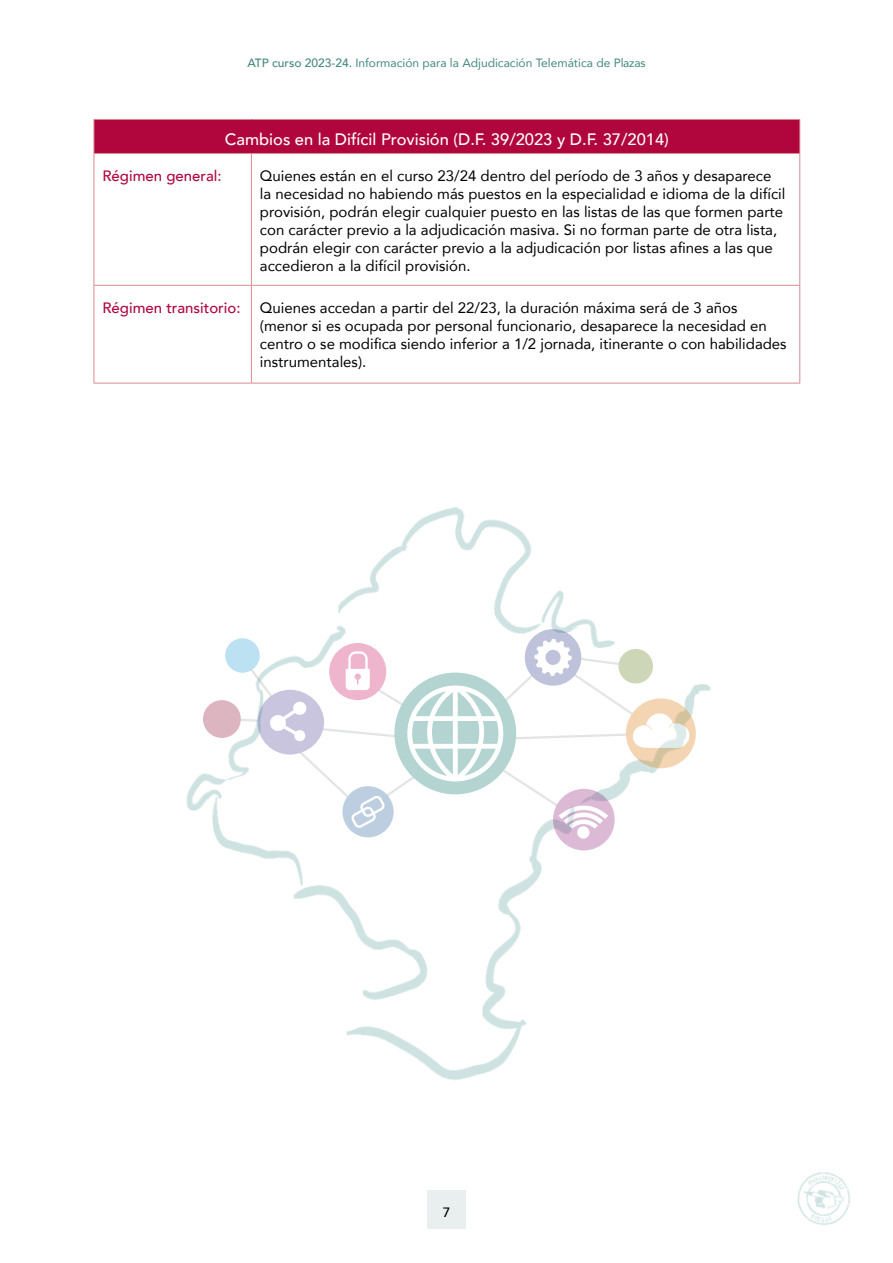
<style>
.page{position:relative;width:893px;height:1263px;background:#fff}
.page>*{position:absolute;margin:0;border:0;box-sizing:border-box;transform-origin:0 0}
.t1{font:500 16.5px "Avenir";color:#fff}
.t2{font:15px/18px "Avenir";color:#000}
.t3{font:500 15px "Avenir";color:#b0063d}
.t4{font:500 13.5px "Avenir";color:#000}
.t5{font:12px "Avenir";color:#43877f}
.s1{font-weight:500}
</style>
<div class="page">
<div style="left:427px;top:1191px;width:39px;height:38px;background:#e9eeee"></div>
<img style="left:797px;top:1172px;width:53px;height:53px">
<div style="left:94px;top:119px;width:706px;height:34px;background:#b0063d"></div>
<svg style="left:95px;top:284px;width:704px;height:99px"></svg>
<hr style="left:94px;top:119px;width:157px;height:1px;background:#d88c91">
<hr style="left:94px;top:120px;width:1px;height:33px;background:#d88c91">
<hr style="left:251px;top:119px;width:549px;height:1px;background:#d88c91">
<hr style="left:799px;top:120px;width:1px;height:33px;background:#d88c91">
<hr style="left:94px;top:153px;width:157px;height:1px;background:#d88c91">
<hr style="left:94px;top:154px;width:1px;height:131px;background:#d88c91">
<hr style="left:251px;top:153px;width:549px;height:1px;background:#d88c91">
<hr style="left:251px;top:154px;width:1px;height:131px;background:#d88c91">
<hr style="left:799px;top:154px;width:1px;height:131px;background:#d88c91">
<hr style="left:94px;top:285px;width:157px;height:1px;background:#d88c91">
<hr style="left:94px;top:286px;width:1px;height:97px;background:#d88c91">
<hr style="left:251px;top:285px;width:549px;height:1px;background:#d88c91">
<hr style="left:251px;top:286px;width:1px;height:97px;background:#d88c91">
<hr style="left:799px;top:286px;width:1px;height:97px;background:#d88c91">
<hr style="left:94px;top:383px;width:157px;height:1px;background:#d88c91">
<hr style="left:251px;top:383px;width:549px;height:1px;background:#d88c91">
<img style="left:186px;top:507px;width:525px;height:574px">
<svg style="left:525px;top:629px;width:56px;height:57px"></svg>
<div style="left:553px;top:789px;width:62px;height:61px;background:#dcbad6;border-radius:50%"></div>
<svg style="left:626px;top:698px;width:70px;height:70px"></svg>
<div style="left:203px;top:700px;width:38px;height:38px;background:#dcb5c0;border-radius:50%"></div>
<svg style="left:222px;top:639px;width:468px;height:199px"></svg>
<p class="t5" style="left:247px;top:53px;width:399px"><span class="s1">ATP curso 2023-24.</span> Información para la Adjudicación Telemática de Plazas</p>
<p class="t1" style="left:225px;top:125px;width:445px">Cambios en la Difícil Provisión (D.F. 39/2023 y D.F. 37/2014)</p>
<p class="t3" style="left:102px;top:163px;width:121px">Régimen general:</p>
<p class="t2" style="left:260px;top:167px;width:527px">Quienes están en el curso 23/24 dentro del período de 3 años y desaparece la necesidad no habiendo más puestos en la especialidad e idioma de la difícil provisión, podrán elegir cualquier puesto en las listas de las que formen parte con carácter previo a la adjudicación masiva. Si no forman parte de otra lista, podrán elegir con carácter previo a la adjudicación por listas afines a las que accedieron a la difícil provisión.</p>
<p class="t3" style="left:102px;top:295px;width:140px">Régimen transitorio:</p>
<p class="t2" style="left:260px;top:298px;width:528px">Quienes accedan a partir del 22/23, la duración máxima será de 3 años (menor si es ocupada por personal funcionario, desaparece la necesidad en centro o se modifica siendo inferior a 1/2 jornada, itinerante o con habilidades instrumentales).</p>
<p class="t4" style="left:443px;top:1200px;width:9px">7</p>
</div>
